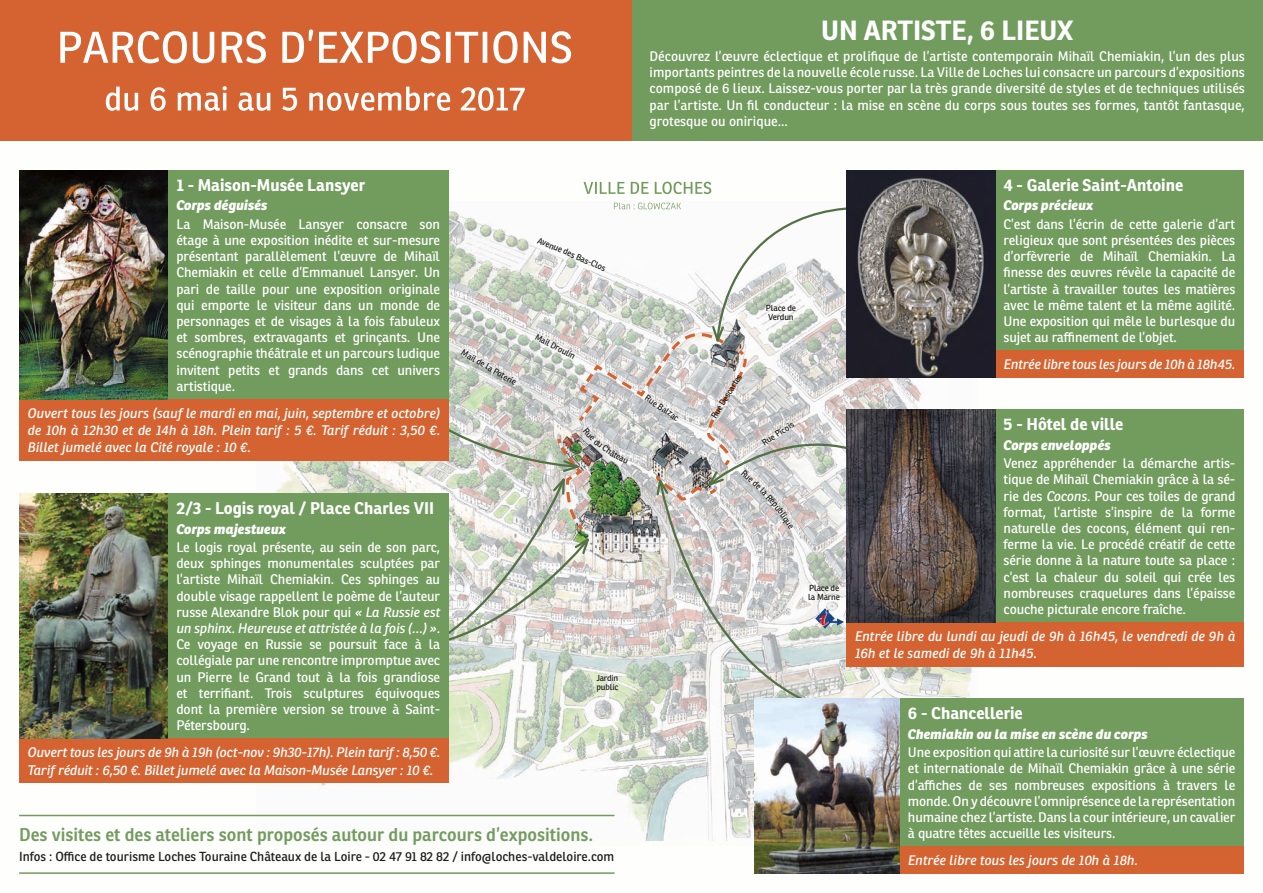
<style>
.page{position:relative;width:1263px;height:893px;background:#fff}
.page>*{position:absolute;margin:0;border:0;box-sizing:border-box;transform-origin:0 0}
.t1{font:700 27px "Ronnia";color:#fff}
.t2{font:600 18px "Ronnia";color:#729b5e}
.t3{font:700 16.5px "Ronnia";color:#fff}
.t4{font:13.5px/16.2px "Ronnia";letter-spacing:-.01em;color:#fff;text-align:justify}
.t5{font:italic 13.5px/17.2px "Ronnia";letter-spacing:-.01em;color:#fff}
.t6{font:italic 800 13.5px "Ronnia";color:#fff}
.t7{font:12.75px "Ronnia";color:#1d1d1b}
.t8{font:8.55px/9.3px "Ronnia";letter-spacing:-.02em;color:#1d1d1b}
.s1{font-style:italic}
</style>
<div class="page">
<svg style="left:256px;top:461px;width:716px;height:385px"></svg>
<svg style="left:658px;top:696px;width:189px;height:21px"></svg>
<hr style="left:19px;top:815px;width:595px;height:1px;background:#729b5e">
<hr style="left:19px;top:872px;width:595px;height:2px;background:#729b5e">
<div style="left:899px;top:698px;width:345px;height:149px;background:#729b5e"></div>
<div style="left:899px;top:847px;width:345px;height:27px;background:#d56331"></div>
<img style="left:755px;top:698px;width:144px;height:176px">
<div style="left:168px;top:170px;width:281px;height:229px;background:#729b5e"></div>
<div style="left:19px;top:399px;width:430px;height:62px;background:#d56331"></div>
<img style="left:19px;top:170px;width:149px;height:229px">
<div style="left:995px;top:170px;width:249px;height:181px;background:#729b5e"></div>
<div style="left:995px;top:351px;width:249px;height:27px;background:#d56331"></div>
<img style="left:846px;top:170px;width:149px;height:208px">
<div style="left:995px;top:409px;width:249px;height:213px;background:#729b5e"></div>
<div style="left:846px;top:622px;width:398px;height:45px;background:#d56331"></div>
<img style="left:929px;top:409px;width:66px;height:213px">
<div style="left:168px;top:493px;width:281px;height:246px;background:#729b5e"></div>
<div style="left:19px;top:739px;width:430px;height:44px;background:#d56331"></div>
<img style="left:19px;top:493px;width:149px;height:246px">
<div style="left:631px;top:0;width:632px;height:140px;background:#729b5e"></div>
<div style="left:0;top:0;width:631px;height:140px;background:#d56331"></div>
<svg style="left:60px;top:29px;width:511px;height:34px"></svg>
<svg style="left:106px;top:86px;width:419px;height:25px"></svg>
<svg style="left:326px;top:173px;width:603px;height:523px"></svg>
<p class="t3" style="left:176px;top:175px;width:190px">1 - Maison-Musée Lansyer</p>
<p class="t6" style="left:176px;top:197px;width:93px">Corps déguisés</p>
<p class="t4" style="left:176px;top:216px;width:265px">La Maison-Musée Lansyer consacre son étage à une exposition inédite et sur-mesure présentant parallèlement l’œuvre de Mihaïl Chemiakin et celle d’Emmanuel Lansyer. Un pari de taille pour une exposition originale qui emporte le visiteur dans un monde de personnages et de visages à la fois fabuleux et sombres, extravagants et grinçants. Une scénographie théâtrale et un parcours ludique invitent petits et grands dans cet univers artistique.</p>
<p class="t5" style="left:28px;top:404px;width:414px;text-align:justify">Ouvert tous les jours (sauf le mardi en mai, juin, septembre et octobre) de 10h à 12h30 et de 14h à 18h. Plein tarif : 5 €. Tarif réduit : 3,50 €.<br>Billet jumelé avec la Cité royale : 10 €.</p>
<p class="t3" style="left:176px;top:498px;width:259px">2/3 - Logis royal / Place Charles VII</p>
<p class="t6" style="left:176px;top:520px;width:111px">Corps majestueux</p>
<p class="t4" style="left:176px;top:539px;width:265px">Le logis royal présente, au sein de son parc, deux sphinges monumentales sculptées par l’artiste Mihaïl Chemiakin. Ces sphinges au double visage rappellent le poème de l’auteur russe Alexandre Blok pour qui <span class="s1">« La Russie est un sphinx. Heureuse et attristée à la fois (…) »</span>.<br>Ce voyage en Russie se poursuit face à la collégiale par une rencontre impromptue avec un Pierre le Grand tout à la fois grandiose et terrifiant. Trois sculptures équivoques dont la première version se trouve à Saint-Pétersbourg.</p>
<p class="t5" style="left:28px;top:744px;width:414px">Ouvert tous les jours de 9h à 19h (oct-nov : 9h30-17h). Plein tarif : 8,50 €.<br>Tarif réduit : 6,50 €. Billet jumelé avec la Maison-Musée Lansyer : 10 €.</p>
<p class="t8" style="left:540px;top:235px;width:75px;rotate:23deg">Avenue des Bas-Clos</p>
<p class="t8" style="left:464px;top:348px;width:63px;rotate:30deg">Mail de la Poterie</p>
<p class="t8" style="left:538px;top:332px;width:46px;rotate:28deg">Mail Droulin</p>
<p class="t8" style="left:596px;top:673px;width:23px">Jardin public</p>
<h2 class="t2" style="left:19px;top:824px;width:576px">Des visites et des ateliers sont proposés autour du parcours d’expositions.</h2>
<p class="t7" style="left:19px;top:848px;width:597px">Infos : Office de tourisme Loches Touraine Châteaux de la Loire - 02 47 91 82 82 / info@loches-valdeloire.com</p>
<h1 class="t1" style="left:821px;top:13px;width:254px">UN ARTISTE, 6 LIEUX</h1>
<p class="t4" style="left:649px;top:48px;width:597px">Découvrez l’œuvre éclectique et prolifique de l’artiste contemporain Mihaïl Chemiakin, l’un des plus importants peintres de la nouvelle école russe. La Ville de Loches lui consacre un parcours d’expositions composé de 6 lieux. Laissez-vous porter par la très grande diversité de styles et de techniques utilisés par l’artiste. Un fil conducteur : la mise en scène du corps sous toutes ses formes, tantôt fantasque, grotesque ou onirique...</p>
<p class="t8" style="left:648px;top:393px;width:41px;rotate:34deg">Rue Balzac</p>
<p class="t8" style="left:766px;top:303px;width:32px">Place de<br>Verdun</p>
<p class="t8" style="left:709px;top:415px;width:52px;rotate:-58deg">Rue Descartes</p>
<p class="t8" style="left:760px;top:439px;width:38px;rotate:-33deg">Rue Picois</p>
<p class="t8" style="left:745px;top:468px;width:21px;rotate:42deg">Rue d</p>
<p class="t8" style="left:808px;top:583px;width:33px">Place de la Marne</p>
<p class="t3" style="left:1003px;top:175px;width:181px">4 - Galerie Saint-Antoine</p>
<p class="t6" style="left:1003px;top:197px;width:91px">Corps précieux</p>
<p class="t4" style="left:1003px;top:216px;width:233px">C’est dans l’écrin de cette galerie d’art religieux que sont présentées des pièces d’orfèvrerie de Mihaïl Chemiakin. La finesse des œuvres révèle la capacité de l’artiste à travailler toutes les matières avec le même talent et la même agilité.<br>Une exposition qui mêle le burlesque du sujet au raffinement de l’objet.</p>
<p class="t5" style="left:1003px;top:356px;width:233px">Entrée libre tous les jours de 10h à 18h45.</p>
<p class="t3" style="left:1003px;top:414px;width:121px">5 - Hôtel de ville</p>
<p class="t6" style="left:1003px;top:436px;width:109px">Corps enveloppés</p>
<p class="t4" style="left:1003px;top:455px;width:233px">Venez appréhender la démarche artis&shy;tique de Mihaïl Chemiakin grâce à la sé&shy;rie des <span class="s1">Cocons</span>. Pour ces toiles de grand format, l’artiste s’inspire de la forme naturelle des cocons, élément qui ren&shy;ferme la vie. Le procédé créatif de cette série donne à la nature toute sa place : c’est la chaleur du soleil qui crée les nombreuses craquelures dans l’épaisse couche picturale encore fraîche.</p>
<p class="t5" style="left:855px;top:628px;width:382px">Entrée libre du lundi au jeudi de 9h à 16h45, le vendredi de 9h à<br>16h et le samedi de 9h à 11h45.</p>
<p class="t3" style="left:908px;top:703px;width:116px">6 - Chancellerie</p>
<p class="t6" style="left:908px;top:725px;width:242px">Chemiakin ou la mise en scène du corps</p>
<p class="t4" style="left:908px;top:744px;width:329px">Une exposition qui attire la curiosité sur l’œuvre éclectique et internationale de Mihaïl Chemiakin grâce à une série d’affiches de ses nombreuses expositions à travers le monde. On y découvre l’omniprésence de la représentation humaine chez l’artiste. Dans la cour intérieure, un cavalier à quatre têtes accueille les visiteurs.</p>
<p class="t5" style="left:908px;top:852px;width:231px">Entrée libre tous les jours de 10h à 18h.</p>
</div>
